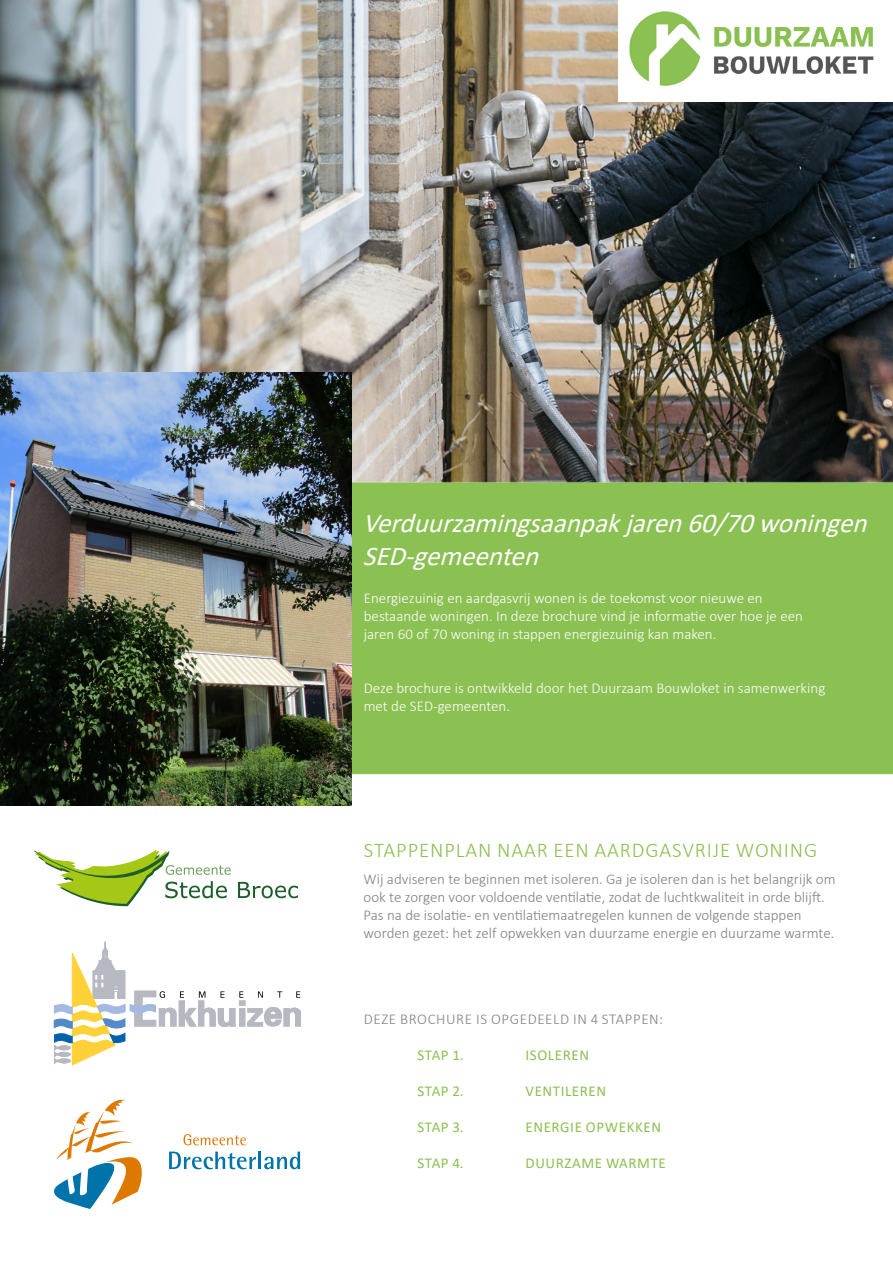
<style>
.page{position:relative;width:893px;height:1263px;background:#fff}
.page>*{position:absolute;margin:0;border:0;box-sizing:border-box;transform-origin:0 0}
.t1{font:italic 27px/32.4px "Calibri";color:#fff}
.t2{font:300 21px "Calibri";letter-spacing:.04em;color:#8cbf52}
.t3{font:300 15px/18px "Calibri";color:#7f7f7f}
.t4{font:300 15px/18px "Calibri";color:#fff}
.t5{font:15px "Calibri";letter-spacing:.04em;color:#8cbf52}
.t6{font:300 15px "Calibri";letter-spacing:.04em;color:#7f7f7f}
</style>
<div class="page">
<img style="left:0;top:0;width:893px;height:405px">
<img style="left:351px;top:405px;width:542px;height:401px">
<img style="left:619px;top:0;width:274px;height:102px">
<img style="left:0;top:373px;width:352px;height:432px">
<svg style="left:169px;top:1151px;width:87px;height:18px"></svg>
<hr style="left:258px;top:1151px;width:3px;height:18px;background:#0073ab">
<svg style="left:264px;top:1151px;width:36px;height:18px"></svg>
<svg style="left:184px;top:1134px;width:62px;height:11px"></svg>
<svg style="left:54px;top:1100px;width:88px;height:109px"></svg>
<svg style="left:238px;top:882px;width:60px;height:16px"></svg>
<svg style="left:34px;top:850px;width:197px;height:56px"></svg>
<svg style="left:54px;top:942px;width:247px;height:123px"></svg>
<h1 class="t1" style="left:363px;top:506px;width:515px">Verduurzamingsaanpakjaren60/70woningen<br>SED-gemeenten</h1>
<p class="t4" style="left:364px;top:589px;width:441px">Energiezuinig en aardgasvrij wonen is de toekomst voor nieuwe en bestaande woningen. In deze brochure vind je informatie over hoe je een jaren 60 of 70 woning in stappen energiezuinig kan maken.</p>
<p class="t4" style="left:364px;top:679px;width:463px">Deze brochure is ontwikkeld door het Duurzaam Bouwloket in samenwerking met de SED-gemeenten.</p>
<h2 class="t2" style="left:364px;top:837px;width:455px">STAPPENPLAN NAAR EEN AARDGASVRIJE WONING</h2>
<p class="t3" style="left:364px;top:870px;width:473px">Wij adviseren te beginnen met isoleren. Ga je isoleren dan is het belangrijk om ook te zorgen voor voldoende ventilatie, zodat de luchtkwaliteit in orde blijft.<br>Pas na de isolatie- en ventilatiemaatregelen kunnen de volgende stappen worden gezet: het zelf opwekken van duurzame energie en duurzame warmte.</p>
<p class="t6" style="left:364px;top:1010px;width:301px">DEZE BROCHURE IS OPGEDEELD IN 4 STAPPEN:</p>
<p class="t5" style="left:418px;top:1044px;width:48px">STAP 1.</p>
<p class="t5" style="left:526px;top:1044px;width:65px">ISOLEREN</p>
<p class="t5" style="left:418px;top:1080px;width:48px">STAP 2.</p>
<p class="t5" style="left:526px;top:1080px;width:82px">VENTILEREN</p>
<p class="t5" style="left:418px;top:1116px;width:48px">STAP 3.</p>
<p class="t5" style="left:526px;top:1116px;width:137px">ENERGIE OPWEKKEN</p>
<p class="t5" style="left:418px;top:1152px;width:48px">STAP 4.</p>
<p class="t5" style="left:526px;top:1152px;width:142px">DUURZAME WARMTE</p>
</div>
